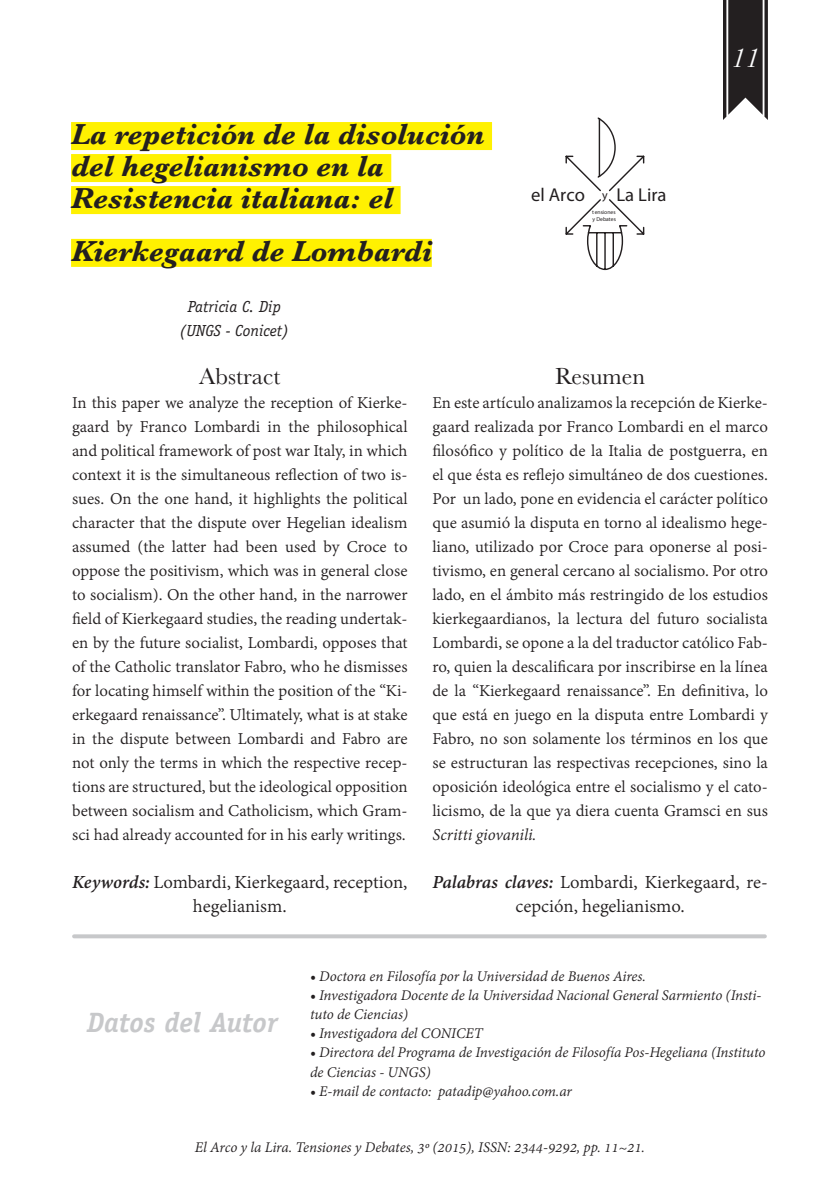
<style>
.page{position:relative;width:840px;height:1191px;background:#fff}
.page>*{position:absolute;margin:0;border:0;box-sizing:border-box;transform-origin:0 0}
.titulo{font:italic 700 30px/32px "Baskerville MT Std";color:#231f20}
.t1{font:italic 700 28px "Officina Serif Std";color:#c7c8ca}
.t2{font:italic 28px "Baskerville MT Std";color:#fff}
.resumen_y_abstract{font:24px "Baskerville MT Std";color:#231f20}
.t3{font:20px/24px "Adobe Devanagari";color:#231f20;text-align:center}
.t4{font:18.6px "Myriad Pro";color:#231f20}
.resumen_y_abstract-2{font:18px/24px "Adobe Devanagari";color:#231f20;text-align:justify}
.t5{font:italic 16px/19.2px "Adobe Devanagari";letter-spacing:-.005em;color:#231f20}
.Nombre_Autor_y_perte{font:italic 16px "Officina Serif Std";color:#231f20}
.t6{font:5.6px/6.8px "Myriad Pro";color:#231f20}
.s1{font-size:11.8px}
.s2{font-weight:700;font-style:italic}
.s3{font-style:italic}
</style>
<div class="page">
<svg style="left:723px;top:0;width:44px;height:120px;background:#494647"></svg>
<div style="left:71px;top:122px;width:420px;height:28px;background:#fff101"></div>
<div style="left:71px;top:154px;width:320px;height:28px;background:#fff101"></div>
<div style="left:71px;top:186px;width:329px;height:28px;background:#fff101"></div>
<div style="left:71px;top:239px;width:360px;height:28px;background:#fff101"></div>
<svg style="left:74px;top:934px;width:690px;height:4px;background:#cbccce"></svg>
<svg style="left:565px;top:117px;width:80px;height:154px"></svg>
<p class="titulo" style="left:71px;top:118px;width:414px">La repetición de la disolución del hegelianismo en la<br>Resistencia italiana: el</p>
<p class="titulo" style="left:71px;top:235px;width:362px">Kierkegaard de Lombardi</p>
<p class="Nombre_Autor_y_perte" style="left:188px;top:297px;width:94px">Patricia C. Dip</p>
<p class="Nombre_Autor_y_perte" style="left:179px;top:321px;width:111px">(UNGS - Conicet)</p>
<p class="resumen_y_abstract" style="left:199px;top:362px;width:83px">Abstract</p>
<p class="t4" style="left:531px;top:184px;width:137px">el Arco <span class="s1">y</span> La Lira</p>
<p class="t6" style="left:591px;top:209px;width:25px">t ensiones y Debates</p>
<p class="resumen_y_abstract" style="left:555px;top:362px;width:91px">Resumen</p>
<p class="t2" style="left:730px;top:41px;width:29px">11</p>
<p class="resumen_y_abstract-2" style="left:72px;top:392px;width:337px">In this paper we analyze the reception of Kierke&shy;gaard by Franco Lombardi in the philosophical and political framework of post war Italy, in which context it is the simultaneous reflection of two is&shy;sues. On the one hand, it highlights the political character that the dispute over Hegelian idealism assumed (the latter had been used by Croce to oppose the positivism, which was in general close to socialism). On the other hand, in the narrower field of Kierkegaard studies, the reading undertak&shy;en by the future socialist, Lombardi, opposes that of the Catholic translator Fabro, who he dismisses for locating himself within the position of the “Ki&shy;erkegaard renaissance”. Ultimately, what is at stake in the dispute between Lombardi and Fabro are not only the terms in which the respective recep&shy;tions are structured, but the ideological opposition between socialism and Catholicism, which Gram&shy;sci had already accounted for in his early writings.</p>
<p class="t3" style="left:72px;top:872px;width:337px"><span class="s2">Keywords:</span> Lombardi, Kierkegaard, reception, hegelianism.</p>
<p class="resumen_y_abstract-2" style="left:432px;top:392px;width:337px">En este artículo analizamos la recepción de Kierke&shy;gaard realizada por Franco Lombardi en el marco filosófico y político de la Italia de postguerra, en el que ésta es reflejo simultáneo de dos cuestiones.<br>Por un lado, pone en evidencia el carácter político que asumió la disputa en torno al idealismo hege&shy;liano, utilizado por Croce para oponerse al posi&shy;tivismo, en general cercano al socialismo. Por otro lado, en el ámbito más restringido de los estudios kierkegaardianos, la lectura del futuro socialista Lombardi, se opone a la del traductor católico Fab&shy;ro, quien la descalificara por inscribirse en la línea de la “Kierkegaard renaissance”. En definitiva, lo que está en juego en la disputa entre Lombardi y Fabro, no son solamente los términos en los que se estructuran las respectivas recepciones, sino la oposición ideológica entre el socialismo y el cato&shy;licismo, de la que ya diera cuenta Gramsci en sus <span class="s3">Scritti giovanili.</span></p>
<p class="t3" style="left:432px;top:872px;width:337px"><span class="s2">Palabras claves:</span> Lombardi, Kierkegaard, re&shy;cepción, hegelianismo.</p>
<p class="t1" style="left:87px;top:1006px;width:192px">Datos del Autor</p>
<p class="t5" style="left:310px;top:967px;width:337px">• Doctora en Filosofía por la Universidad de Buenos Aires.</p>
<p class="t5" style="left:310px;top:986px;width:453px">• Investigadora Docente de la Universidad Nacional General Sarmiento (Insti&shy;tuto de Ciencias)</p>
<p class="t5" style="left:310px;top:1025px;width:174px">• Investigadora del CONICET</p>
<p class="t5" style="left:310px;top:1044px;width:457px">• Directora del Programa de Investigación de Filosofía Pos-Hegeliana (Instituto de Ciencias - UNGS)</p>
<p class="t5" style="left:310px;top:1082px;width:263px">• E-mail de contacto: patadip@yahoo.com.ar</p>
<p class="t5" style="left:195px;top:1139px;width:451px">El Arco y la Lira. Tensiones y Debates, 3º (2015), ISSN: 2344-9292, pp. 11~21.</p>
</div>
